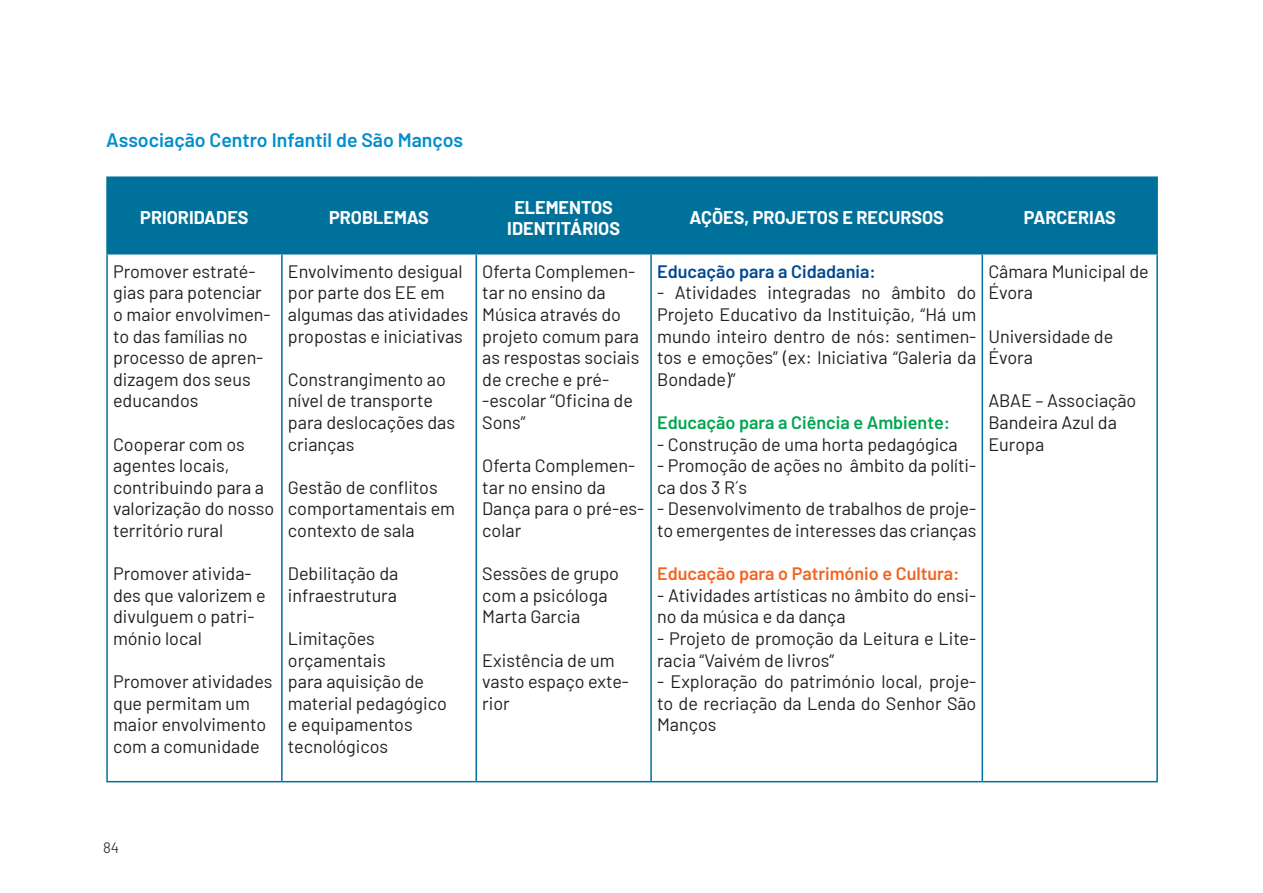
<style>
.page{position:relative;width:1263px;height:893px;background:#fff}
.page>*{position:absolute;margin:0;border:0;box-sizing:border-box;transform-origin:0 0}
.t1{font:600 19.5px "Barlow";color:#008ecc}
.t2{font:18px/21.6px "Barlow";color:#231f20}
.t3{font:700 18px/21.6px "Barlow";color:#fff;text-align:center}
.t4{font:600 18px "Barlow";color:#f36421}
.t5{font:600 18px "Barlow";color:#00a54f}
.t6{font:600 18px "Barlow";color:#014892}
.t7{font:15px "Barlow";color:#3e3e3f}
</style>
<div class="page">
<div style="left:108px;top:178px;width:1048px;height:75px;background:#00719b"></div>
<hr style="left:106px;top:176px;width:176px;height:2px;background:#00719b">
<hr style="left:106px;top:178px;width:2px;height:75px;background:#00719b">
<hr style="left:282px;top:176px;width:194px;height:2px;background:#00719b">
<hr style="left:281px;top:178px;width:2px;height:75px;background:#00719b">
<hr style="left:476px;top:176px;width:175px;height:2px;background:#00719b">
<hr style="left:475px;top:178px;width:2px;height:75px;background:#00719b">
<hr style="left:651px;top:176px;width:331px;height:2px;background:#00719b">
<hr style="left:650px;top:178px;width:2px;height:75px;background:#00719b">
<hr style="left:982px;top:176px;width:176px;height:2px;background:#00719b">
<hr style="left:981px;top:178px;width:2px;height:75px;background:#00719b">
<hr style="left:1156px;top:178px;width:2px;height:75px;background:#00719b">
<hr style="left:106px;top:253px;width:176px;height:1px;background:#00719b">
<hr style="left:106px;top:254px;width:2px;height:527px;background:#00719b">
<hr style="left:282px;top:253px;width:194px;height:1px;background:#00719b">
<hr style="left:281px;top:254px;width:2px;height:527px;background:#00719b">
<hr style="left:476px;top:253px;width:175px;height:1px;background:#00719b">
<hr style="left:475px;top:254px;width:2px;height:527px;background:#00719b">
<hr style="left:651px;top:253px;width:331px;height:1px;background:#00719b">
<hr style="left:650px;top:254px;width:2px;height:527px;background:#00719b">
<hr style="left:982px;top:253px;width:176px;height:1px;background:#00719b">
<hr style="left:981px;top:254px;width:2px;height:527px;background:#00719b">
<hr style="left:1156px;top:254px;width:2px;height:527px;background:#00719b">
<hr style="left:106px;top:781px;width:176px;height:1px;background:#00719b">
<hr style="left:282px;top:781px;width:194px;height:1px;background:#00719b">
<hr style="left:476px;top:781px;width:175px;height:1px;background:#00719b">
<hr style="left:651px;top:781px;width:331px;height:1px;background:#00719b">
<hr style="left:982px;top:781px;width:176px;height:1px;background:#00719b">
<p class="t1" style="left:106px;top:126px;width:358px">Associação Centro Infantil de São Manços</p>
<p class="t3" style="left:140px;top:206px;width:110px">PRIORIDADES</p>
<p class="t3" style="left:329px;top:206px;width:101px">PROBLEMAS</p>
<p class="t3" style="left:507px;top:195px;width:114px">ELEMENTOS<br>IDENTITÁRIOS</p>
<p class="t3" style="left:689px;top:206px;width:256px">AÇÕES, PROJETOS E RECURSOS</p>
<p class="t3" style="left:1024px;top:206px;width:94px">PARCERIAS</p>
<p class="t2" style="left:113px;top:259px;width:159px">Promover estraté&shy;gias para potenciar o maior envolvimen&shy;to das famílias no processo de apren&shy;dizagem dos seus educandos</p>
<p class="t2" style="left:113px;top:432px;width:163px">Cooperar com os agentes locais, contribuindo para a valorização do nosso território rural</p>
<p class="t2" style="left:113px;top:561px;width:154px">Promover ativida&shy;des que valorizem e divulguem o patri&shy;mónio local</p>
<p class="t2" style="left:113px;top:669px;width:161px">Promover atividades que permitam um maior envolvimento com a comunidade</p>
<p class="t6" style="left:657px;top:258px;width:220px">Educação para a Cidadania:</p>
<p class="t2" style="left:657px;top:281px;width:321px;text-align:justify">- Atividades integradas no âmbito do Projeto Educativo da Instituição, “Há um mundo inteiro dentro de nós: sentimen&shy;tos e emoções” (ex: Iniciativa “Galeria da Bondade)”</p>
<p class="t5" style="left:657px;top:409px;width:294px">Educação para a Ciência e Ambiente:</p>
<p class="t2" style="left:657px;top:432px;width:302px">- Construção de uma horta pedagógica</p>
<p class="t2" style="left:657px;top:453px;width:321px">- Promoção de ações no âmbito da políti&shy;ca dos 3 R´s</p>
<p class="t2" style="left:657px;top:497px;width:321px">- Desenvolvimento de trabalhos de proje&shy;to emergentes de interesses das crianças</p>
<p class="t4" style="left:657px;top:560px;width:304px">Educação para o Património e Cultura:</p>
<p class="t2" style="left:657px;top:583px;width:321px">- Atividades artísticas no âmbito do ensi&shy;no da música e da dança</p>
<p class="t2" style="left:657px;top:626px;width:321px">- Projeto de promoção da Leitura e Lite&shy;racia “Vaivém de livros”</p>
<p class="t2" style="left:657px;top:669px;width:321px;text-align:justify">- Exploração do património local, proje&shy;to de recriação da Lenda do Senhor São Manços</p>
<p class="t2" style="left:288px;top:259px;width:182px">Envolvimento desigual por parte dos EE em algumas das atividades propostas e iniciativas</p>
<p class="t2" style="left:288px;top:367px;width:169px">Constrangimento ao nível de transporte para deslocações das crianças</p>
<p class="t2" style="left:288px;top:475px;width:169px">Gestão de conflitos comportamentais em contexto de sala</p>
<p class="t2" style="left:288px;top:561px;width:112px">Debilitação da infraestrutura</p>
<p class="t2" style="left:288px;top:626px;width:161px">Limitações orçamentais<br>para aquisição de material pedagógico e equipamentos tecnológicos</p>
<p class="t2" style="left:988px;top:259px;width:162px">Câmara Municipal de<br>Évora</p>
<p class="t2" style="left:988px;top:324px;width:127px">Universidade de<br>Évora</p>
<p class="t2" style="left:988px;top:389px;width:150px">ABAE – Associação<br>Bandeira Azul da<br>Europa</p>
<p class="t2" style="left:482px;top:259px;width:159px">Oferta Complemen&shy;tar no ensino da<br>Música através do projeto comum para as respostas sociais de creche e pré--escolar “Oficina de<br>Sons”</p>
<p class="t2" style="left:482px;top:453px;width:164px">Oferta Complemen&shy;tar no ensino da<br>Dança para o pré-es&shy;colar</p>
<p class="t2" style="left:482px;top:561px;width:138px">Sessões de grupo com a psicóloga<br>Marta Garcia</p>
<p class="t2" style="left:482px;top:648px;width:148px">Existência de um vasto espaço exte&shy;rior</p>
<p class="t7" style="left:103px;top:836px;width:18px">84</p>
</div>
